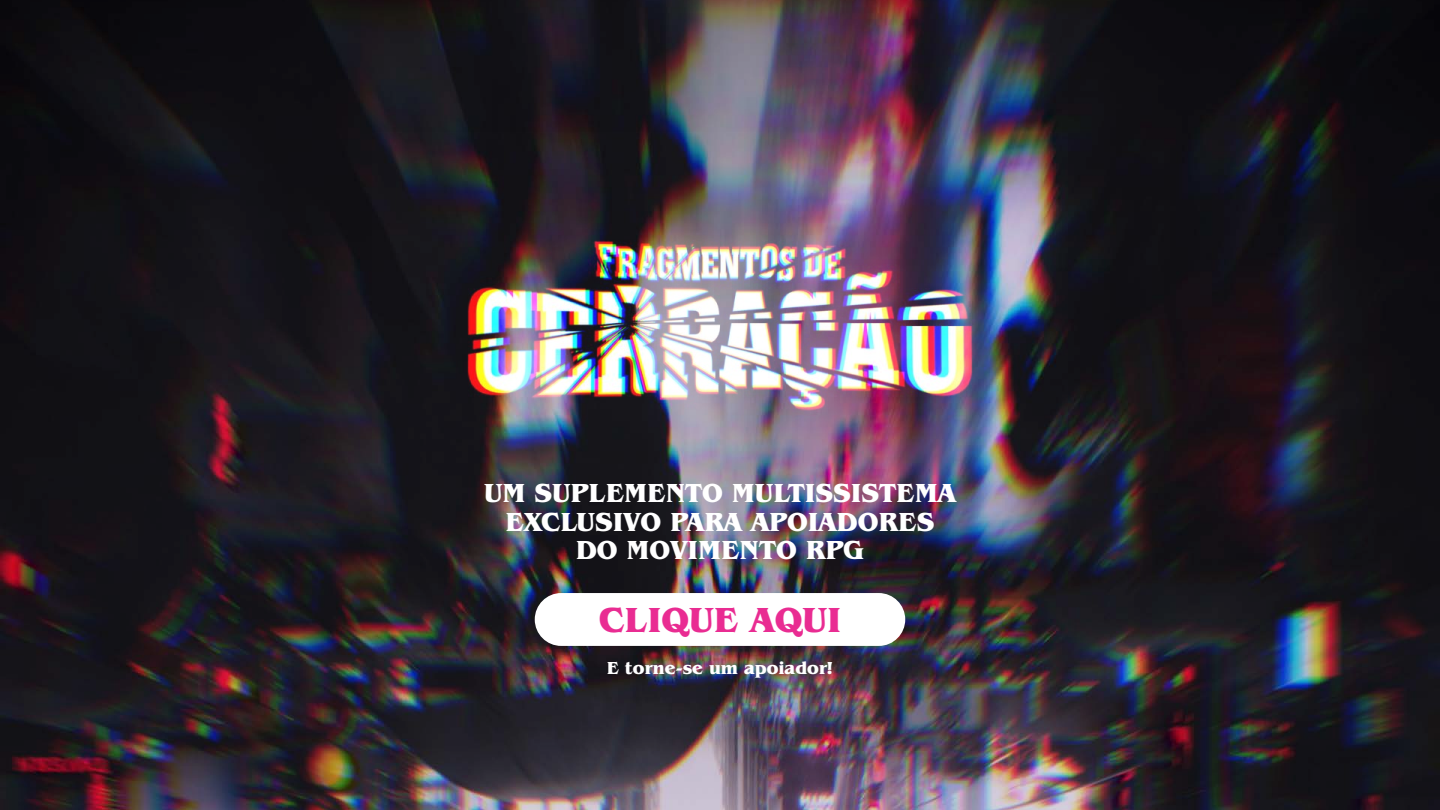
<style>
.page{position:relative;width:1440px;height:810px;background:#fff}
.page>*{position:absolute;margin:0;border:0;box-sizing:border-box;transform-origin:0 0}
.t1{font:700 36px "Benguiat IT Cby BT";color:#e92c92}
.t2{font:700 27px/28.2px "Benguiat IT Cby BT";color:#fff;text-align:center}
.t3{font:700 18px "Benguiat IT Cby BT";color:#fff}
</style>
<div class="page">
<img style="left:0;top:0;width:1440px;height:810px">
<div style="left:535px;top:593px;width:370px;height:53px;background:#fff;border-radius:26px"></div>
<img style="left:372px;top:133px;width:696px;height:386px">
<p class="t2" style="left:484px;top:479px;width:473px">UM SUPLEMENTO MULTISSISTEMA<br>EXCLUSIVO PARA APOIADORES<br>DO MOVIMENTO RPG</p>
<h1 class="t1" style="left:599px;top:598px;width:244px">CLIQUE AQUI</h1>
<p class="t3" style="left:607px;top:657px;width:228px">E torne-se um apoiador!</p>
</div>
